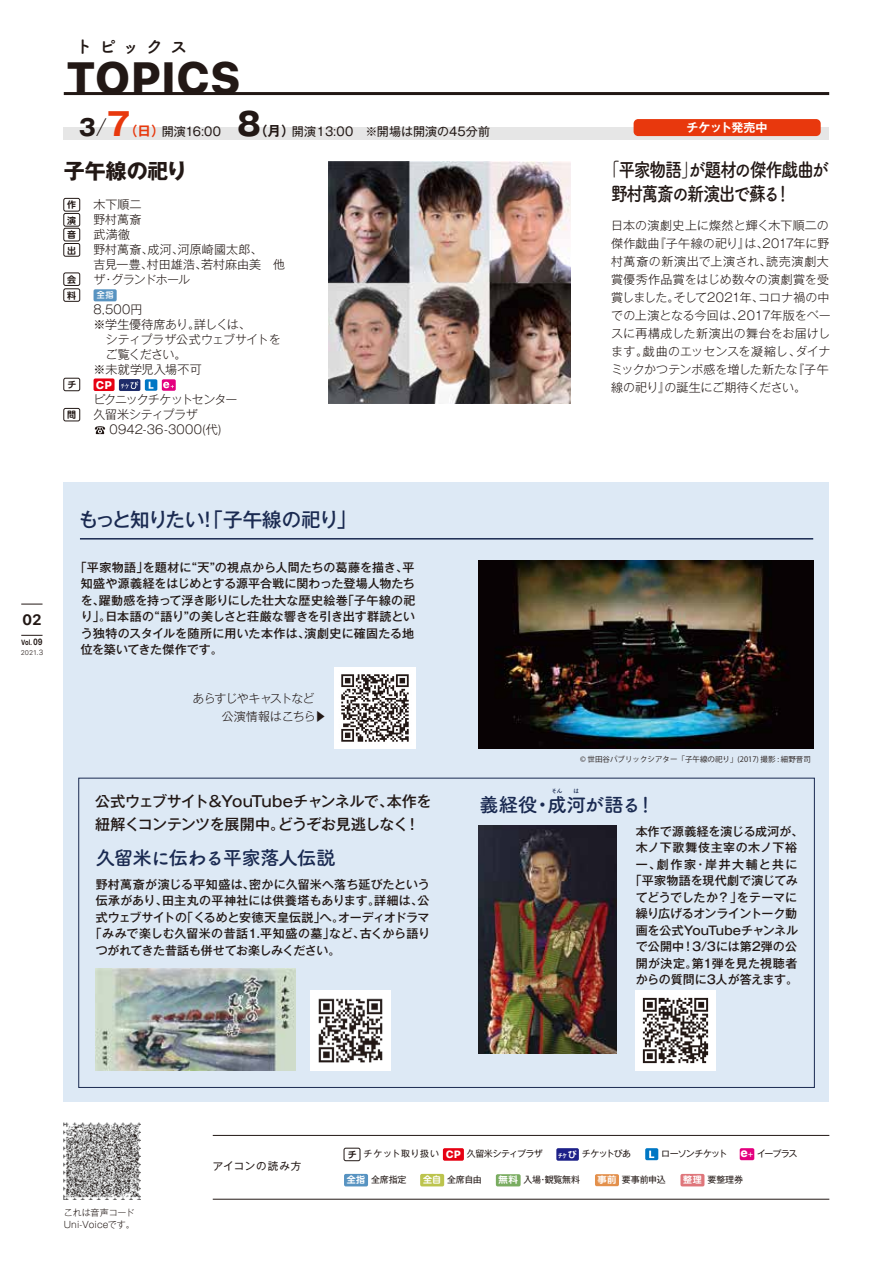
<style>
.page{position:relative;width:893px;height:1263px;background:#fff}
.page>*{position:absolute;margin:0;border:0;box-sizing:border-box;transform-origin:0 0}
.t1{font:800 45px "SF Pro Text";letter-spacing:-.01em;color:#221815}
.t2{font:700 31.5px "Gothic MB101 Pr 6 N";color:#221815}
.t3{font:700 22.5px "Gothic MB101 Pr 6 N";color:#221815}
.t4{font:700 21px "Gothic MB101 Pr 6 N";letter-spacing:-.005em;color:#221815}
.t5{font:19.5px/24px "Tsuku A Rd Gothic Std B";letter-spacing:-.08em;color:#221815;scale:.87 1}
.t6{font:500 19.5px "Gothic MB101 Pr 6 N";letter-spacing:-.065em;color:#1a2a51}
.t7{font:19.5px "Tsuku A Rd Gothic Std B";letter-spacing:-.05em;color:#1a2a51}
.t8{font:19.5px "Tsuku A Rd Gothic Std B";letter-spacing:-.015em;color:#1a2a51}
.t9{font:18px "Tsuku A Rd Gothic Std B";letter-spacing:.32em;color:#221815}
.t10{font:500 15px/22.5px "Gothic MB101 Pr 6 N";letter-spacing:-.035em;color:#221815}
.t11{font:700 15px "SF Pro Text";color:#221815}
.t12{font:500 12px/16.5px "Gothic MB101 Pr 6 N";color:#221815;text-align:justify}
.t13{font:300 12px/18px "Gothic MB101 Pr 6 N";letter-spacing:-.005em;color:#221815}
.t14{font:300 12px/15px "Gothic MB101 Pr 6 N";letter-spacing:-.035em;color:#221815}
.t15{font:12px "Gothic MB101 Pr 6 N";letter-spacing:.005em;color:#221815}
.t16{font:500 12px "Gothic MB101 Pr 6 N";letter-spacing:-.03em;color:#221815}
.t17{font:500 12px "Gothic MB101 Pr 6 N";letter-spacing:.02em;color:#221815}
.t18{font:500 12px "Gothic MB101 Pr 6 N";letter-spacing:-.025em;color:#221815}
.t19{font:300 12px/18px "Gothic MB101 Pr 6 N";letter-spacing:-.065em;color:#221815;text-align:right}
.t20{font:300 12px "Gothic MB101 Pr 6 N";letter-spacing:-.025em;color:#221815}
.t21{font:300 12px "Gothic MB101 Pr 6 N";letter-spacing:.02em;color:#221815}
.t22{font:700 12px "Gothic MB101 Pr 6 N De";letter-spacing:-.025em;color:#fff}
.t23{font:800 11.1px "SF Pro Text";color:#fff}
.t24{font:10.5px "Gothic MB101 Pr 6 N";letter-spacing:.08em;color:#221815}
.t25{font:9px "Gothic MB101 Pr 6 N";letter-spacing:-.05em;color:#221815}
.t26{font:300 9px/12px "Gothic MB101 Pr 6 N";color:#221815}
.t27{font:9px "Gothic MB101 Pr 6 N";letter-spacing:-.08em;color:#221815}
.t28{font:700 9px/15px "Shin M Go Pro De";color:#221815}
.t29{font:9px "Gothic MB101 Pr 6 N";letter-spacing:.07em;color:#221815}
.t30{font:8.7px "Seurat Pro N DB";color:#fff}
.t31{font:7.5px "Koz Go Pr 6 N";color:#221815}
.t32{font:700 7.5px "SF Pro Text";color:#221815;scale:.79 1}
.t33{font:300 6.75px "SF Pro Text";color:#221815}
.t34{font:6px "Tsuku A Rd Gothic Std B";color:#1a2a51}
.s1{font-weight:300}
.s2{font-size:31.5px;color:#e8380d}
.s3{font-family:"Gothic MB101 Pr 6 N De";font-weight:700;font-size:13.5px;color:#e8380d}
.s4{font-family:"Gothic MB101 Pr 6 N De";font-weight:700;font-size:13.5px}
.s5{font-size:9px}
.s6{font-size:7.5px}
.s7{font-family:"SF Pro Text";font-weight:800;font-size:10.5px;color:#fff}
.s8{font-family:"Gothic MB101 Pr 6 N De";font-weight:700;font-size:6px;color:#fff}
.s9{font-family:"Gothic MB101 Pr 6 N De";font-weight:700;color:#fff}
.s10{font-family:"SF Pro Text";font-weight:800;font-size:12px;color:#fff}
.s11{font-family:"Shin M Go Pro De";font-weight:700;color:#fff}
</style>
<div class="page">
<hr style="left:64px;top:92px;width:765px;height:3px;background:#221815">
<div style="left:556px;top:1148px;width:23px;height:13px;background:#1d2088;border-radius:2px"></div>
<div style="left:443px;top:1148px;width:21px;height:13px;background:#e60012;border-radius:2px"></div>
<div style="left:344px;top:1148px;width:16px;height:13px;border:1px solid #221815;border-radius:2px"></div>
<div style="left:645px;top:1148px;width:13px;height:12px;background:#0077c4;border-radius:2px"></div>
<svg style="left:649px;top:1150px;width:5px;height:8px"></svg>
<div style="left:740px;top:1148px;width:14px;height:12px;background:#e4007f;border-radius:2px"></div>
<hr style="left:213px;top:1199px;width:616px;height:1px;background:#221815">
<hr style="left:213px;top:1135px;width:616px;height:1px;background:#221815">
<div style="left:344px;top:1174px;width:24px;height:12px;background:#5793c1;border-radius:2px"></div>
<div style="left:420px;top:1174px;width:24px;height:12px;background:#bcc44d;border-radius:2px"></div>
<div style="left:680px;top:1174px;width:24px;height:12px;background:#df767b;border-radius:2px"></div>
<div style="left:595px;top:1174px;width:24px;height:12px;background:#e3904c;border-radius:2px"></div>
<div style="left:496px;top:1174px;width:25px;height:12px;background:#79ac60;border-radius:2px"></div>
<svg style="left:21px;top:635px;width:22px;height:1px"></svg>
<svg style="left:21px;top:604px;width:22px;height:1px"></svg>
<div style="left:63px;top:408px;width:17px;height:13px;border:1px solid #221815;border-radius:2px"></div>
<div style="left:63px;top:378px;width:17px;height:13px;border:1px solid #221815;border-radius:2px"></div>
<div style="left:63px;top:272px;width:17px;height:14px;border:1px solid #221815;border-radius:2px"></div>
<div style="left:63px;top:288px;width:17px;height:14px;border:1px solid #221815;border-radius:2px"></div>
<div style="left:94px;top:378px;width:21px;height:13px;background:#e60012;border-radius:2px"></div>
<svg style="left:95px;top:426px;width:10px;height:8px"></svg>
<div style="left:63px;top:198px;width:17px;height:13px;border:1px solid #221815;border-radius:2px"></div>
<div style="left:63px;top:213px;width:17px;height:14px;border:1px solid #221815;border-radius:2px"></div>
<div style="left:63px;top:228px;width:17px;height:13px;border:1px solid #221815;border-radius:2px"></div>
<div style="left:63px;top:243px;width:17px;height:14px;border:1px solid #221815;border-radius:2px"></div>
<div style="left:64px;top:128px;width:765px;height:12px;background:#e6e6e6"></div>
<img style="left:64px;top:1122px;width:76px;height:77px">
<div style="left:64px;top:482px;width:765px;height:619px;background:#dde9f5"></div>
<hr style="left:80px;top:538px;width:733px;height:1px;background:#1a2a51">
<div style="left:94px;top:289px;width:23px;height:12px;background:#5793c1;border-radius:2px"></div>
<svg style="left:145px;top:379px;width:12px;height:12px"></svg>
<svg style="left:149px;top:382px;width:4px;height:7px"></svg>
<div style="left:162px;top:379px;width:14px;height:12px;background:#e4007f;border-radius:2px"></div>
<svg style="left:163px;top:382px;width:11px;height:6px"></svg>
<div style="left:119px;top:379px;width:21px;height:12px;background:#1e2b69;border-radius:2px"></div>
<svg style="left:121px;top:382px;width:17px;height:7px"></svg>
<img style="left:328px;top:161px;width:242px;height:242px">
<img style="left:96px;top:968px;width:200px;height:102px">
<img style="left:310px;top:990px;width:80px;height:80px">
<img style="left:636px;top:990px;width:79px;height:80px">
<div style="left:634px;top:119px;width:187px;height:17px;background:#e8380d;border-radius:5px"></div>
<img style="left:478px;top:561px;width:335px;height:187px">
<img style="left:334px;top:667px;width:81px;height:81px">
<img style="left:478px;top:825px;width:139px;height:228px">
<h3 class="t9" style="left:75px;top:32px;width:115px">トピックス</h3>
<h1 class="t1" style="left:66px;top:52px;width:177px">TOPICS</h1>
<h3 class="t3" style="left:79px;top:109px;width:54px">3<span class="s1">/</span><span class="s2">7</span></h3>
<p class="t15" style="left:124px;top:121px;width:98px"><span class="s3">（日）</span>開演16:00</p>
<h2 class="t2" style="left:237px;top:98px;width:25px">8</h2>
<p class="t15" style="left:254px;top:121px;width:237px"><span class="s4">（月）</span>開演１3:00　※開場は開演の45分前</p>
<p class="t22" style="left:687px;top:118px;width:82px">チケット発売中</p>
<h3 class="t4" style="left:64px;top:154px;width:125px">子午線の祀り</h3>
<h3 class="t5" style="left:611px;top:157px;width:252px;text-indent:-8px">「平家物語」が題材の傑作戯曲が野村萬斎の新演出で蘇る！</h3>
<p class="t13" style="left:611px;top:215px;width:221px">日本の演劇史上に燦然と輝く木下順二の傑作戯曲『子午線の祀り』は、2017年に野村萬斎の新演出で上演され、読売演劇大賞優秀作品賞をはじめ数々の演劇賞を受賞しました。そして2021年、コロナ禍の中での上演となる今回は、2017年版をベースに再構成した新演出の舞台をお届けします。戯曲のエッセンスを凝縮し、ダイナミックかつテンポ感を増した新たな『子午線の祀り』の誕生にご期待ください。</p>
<p class="t13" style="left:94px;top:196px;width:193px;line-height:15px">木下順二<br>野村萬斎<br>武満徹<br>野村萬斎、成河、河原崎國太郎、<br>吉見一豊、村田雄浩、若村麻由美　他ザ・グランドホール</p>
<p class="t13" style="left:94px;top:299px;width:51px">8,500円</p>
<p class="t20" style="left:94px;top:314px;width:159px">※学生優待席あり。詳しくは、</p>
<p class="t13" style="left:106px;top:329px;width:177px">シティプラザ公式ウェブサイトを</p>
<p class="t13" style="left:94px;top:344px;width:95px">　ご覧ください。</p>
<p class="t21" style="left:94px;top:359px;width:110px">※未就学児入場不可</p>
<p class="t14" style="left:94px;top:391px;width:146px">ピクニックチケットセンター久留米シティプラザ<br>　 0942-36-3000(代)</p>
<p class="t28" style="left:67px;top:196px;width:10px;text-align:justify">作演音出</p>
<p class="t28" style="left:67px;top:270px;width:10px;line-height:15.9px">会料</p>
<p class="t30" style="left:96px;top:289px;width:19px">全指</p>
<p class="t23" style="left:96px;top:378px;width:18px">CP</p>
<p class="t28" style="left:67px;top:376px;width:10px">チ</p>
<p class="t28" style="left:67px;top:406px;width:10px">問</p>
<p class="t11" style="left:22px;top:611px;width:21px">02</p>
<p class="t32" style="left:21px;top:638px;width:29px">Vol. <span class="s5">09</span></p>
<p class="t33" style="left:21px;top:648px;width:24px">2021<span class="s6">.3</span></p>
<h3 class="t6" style="left:79px;top:503px;width:279px">もっと知りたい！「子午線の祀り」</h3>
<p class="t12" style="left:81px;top:558px;width:336px;text-indent:-6px">「平家物語」を題材に“天”の視点から人間たちの葛藤を描き、平知盛や源義経をはじめとする源平合戦に関わった登場人物たちを、躍動感を持って浮き彫りにした壮大な歴史絵巻「子午線の祀り」。日本語の“語り”の美しさと荘厳な響きを引き出す群読という独特のスタイルを随所に用いた本作は、演劇史に確固たる地位を築いてきた傑作です。</p>
<p class="t19" style="left:193px;top:688px;width:136px">あらすじやキャストなど　公演情報はこちら▶</p>
<p class="t10" style="left:95px;top:790px;width:338px">公式ウェブサイト＆YouTubeチャンネルで、本作を紐解くコンテンツを展開中。どうぞお見逃しなく！</p>
<h3 class="t7" style="left:96px;top:842px;width:241px">久留米に伝わる平家落人伝説</h3>
<p class="t12" style="left:96px;top:875px;width:336px">野村萬斎が演じる平知盛は、密かに久留米へ落ち延びたという</p>
<p class="t17" style="left:96px;top:891px;width:335px">伝承があり、田主丸の平神社には供養塔もあります。詳細は、公</p>
<p class="t16" style="left:96px;top:907px;width:335px">式ウェブサイトの「くるめと安徳天皇伝説」へ。オーディオドラマ</p>
<p class="t12" style="left:90px;top:925px;width:342px">「みみで楽しむ久留米の昔話1.平知盛の墓」など、古くから語り</p>
<p class="t18" style="left:96px;top:940px;width:246px">つがれてきた昔話も併せてお楽しみください。</p>
<p class="t31" style="left:580px;top:754px;width:232px">© 世田谷パブリックシアター「子午線の祀り」(2017) 撮影 : 細野晋司</p>
<p class="t34" style="left:551px;top:786px;width:13px">そん</p>
<p class="t34" style="left:573px;top:786px;width:7px">は</p>
<h3 class="t8" style="left:479px;top:789px;width:177px">義経役・成河が語る！</h3>
<p class="t12" style="left:630px;top:822px;width:175px;text-align:center">本作で源義経を演じる成河が、木ノ下歌舞伎主宰の木ノ下裕一、劇作家・岸井大輔と共に「平家物語を現代劇で演じてみてどうでしたか？」をテーマに繰り広げるオンライントーク動画を公式YouTubeチャンネルで公開中！3/3には第2弾の公開が決定。第1弾を見た視聴者からの質問に3人が答えます。</p>
<p class="t26" style="left:64px;top:1205px;width:72px">これは音声コード<br>Uni-Voiceです。</p>
<p class="t24" style="left:213px;top:1157px;width:90px">アイコンの読み方</p>
<p class="t28" style="left:348px;top:1146px;width:10px">チ</p>
<p class="t25" style="left:446px;top:1146px;width:99px"><span class="s7">CP</span> 久留米シティプラザ</p>
<p class="t25" style="left:558px;top:1146px;width:75px"><span class="s8">チケ</span><span class="s9">ぴ</span>チケットぴあ</p>
<p class="t27" style="left:661px;top:1146px;width:138px">ローソンチケット <span class="s10">e</span><span class="s8">+</span> イープラス</p>
<p class="t25" style="left:347px;top:1172px;width:61px"><span class="s11">全指</span> 全席指定</p>
<p class="t25" style="left:423px;top:1172px;width:60px"><span class="s11">全自</span> 全席自由</p>
<p class="t25" style="left:498px;top:1172px;width:83px"><span class="s11">無料</span>入場・観覧無料</p>
<p class="t25" style="left:597px;top:1172px;width:70px"><span class="s11">事前</span>要事前申込</p>
<p class="t25" style="left:683px;top:1172px;width:61px"><span class="s11">整理</span> 要整理券</p>
<p class="t29" style="left:364px;top:1146px;width:77px">チケット取り扱い</p>
</div>
